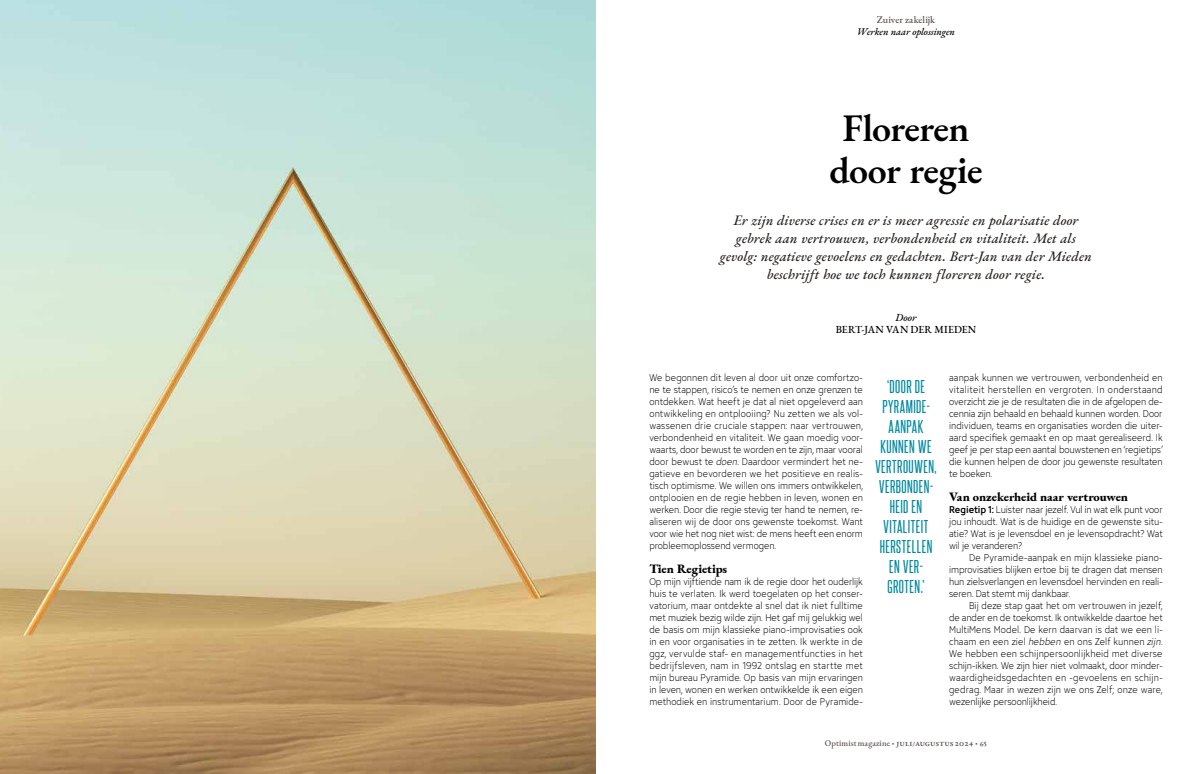
<style>
.page{position:relative;width:1191px;height:774px;background:#fff}
.page>*{position:absolute;margin:0;border:0;box-sizing:border-box;transform-origin:0 0}
.t1{font:600 38px/42px "EB Garamond";letter-spacing:-.015em;color:#000;text-align:center}
.t2{font:16px/20px "Steelfish Rg";letter-spacing:.03em;color:#008aa0;text-align:center}
.t3{font:italic 500 14px/18px "EB Garamond";letter-spacing:.015em;color:#26221f;text-align:center}
.t4{font:800 12.5px "EB Garamond";letter-spacing:-.01em;color:#000}
.t5{font:500 10.5px "EB Garamond";letter-spacing:.005em;color:#000}
.t6{font:italic 500 10.5px "EB Garamond";color:#000}
.t7{font:300 10px/12px "Avancement 2020";color:#000;text-align:justify}
.t8{font:italic 500 10px "EB Garamond";letter-spacing:-.005em;color:#000}
.t9{font:500 10px "EB Garamond";color:#57514d}
.t10{font:500 9px "EB Garamond";letter-spacing:-.005em;color:#57514d}
.s1{font-style:italic}
.s2{font-weight:500}
.s3{font-size:8.5px}
.s4{font-size:6px}
</style>
<div class="page">
<img style="left:0;top:0;width:595px;height:774px">
<p class="t9" style="left:876px;top:13px;width:60px">Zuiver zakelijk</p>
<p class="t8" style="left:857px;top:25px;width:100px">Werken naar oplossingen</p>
<h1 class="t1" style="left:829px;top:107px;width:155px">Floreren door regie</h1>
<p class="t3" style="left:720px;top:211px;width:373px">Er zijn diverse crises en er is meer agressie en polarisatie door gebrek aan vertrouwen, verbondenheid en vitaliteit. Met als gevolg: negatieve gevoelens en gedachten. Bert-Jan van der Mieden beschrijft hoe we toch kunnen floreren door regie.</p>
<p class="t6" style="left:895px;top:310px;width:22px">Door</p>
<p class="t5" style="left:835px;top:322px;width:142px">BERT-JAN VAN DER MIEDEN</p>
<p class="t7" style="left:649px;top:371px;width:215px">We begonnen dit leven al door uit onze comfortzo&shy;ne te stappen, risico’s te nemen en onze grenzen te ontdekken. Wat heeft je dat al niet opgeleverd aan ontwikkeling en ontplooiing? Nu zetten we als vol&shy;wassenen drie cruciale stappen: naar vertrouwen, verbondenheid en vitaliteit. We gaan moedig voor&shy;waarts, door bewust te worden en te zijn, maar vooral door bewust te <span class="s1">doen</span>. Daardoor vermindert het ne&shy;gatieve en bevorderen we het positieve en realis&shy;tisch optimisme. We willen ons immers ontwikkelen, ontplooien en de regie hebben in leven, wonen en werken. Door die regie stevig ter hand te nemen, re&shy;aliseren wij de door ons gewenste toekomst. Want voor wie het nog niet wist: de mens heeft een enorm probleemoplossend vermogen.</p>
<p class="t4" style="left:649px;top:560px;width:79px">Tien Regietips</p>
<p class="t7" style="left:649px;top:575px;width:215px">Op mijn vijftiende nam ik de regie door het ouderlijk huis te verlaten. Ik werd toegelaten op het conser&shy;vatorium, maar ontdekte al snel dat ik niet fulltime met muziek bezig wilde zijn. Het gaf mij gelukkig wel de basis om mijn klassieke piano-improvisaties ook in en voor organisaties in te zetten. Ik werkte in de ggz, vervulde staf- en managementfuncties in het bedrijfsleven, nam in 1992 ontslag en startte met mijn bureau Pyramide. Op basis van mijn ervaringen in leven, wonen en werken ontwikkelde ik een eigen methodiek en instrumentarium. Door de Pyramide-</p>
<h2 class="t2" style="left:875px;top:375px;width:63px">‘DOOR DE<br>PYRAMIDE-<br>AANPAK<br>KUNNEN WE<br>VERTROUWEN,<br>VERBONDEN-<br>HEID EN<br>VITALITEIT<br>HERSTELLEN<br>EN VER-<br>GROTEN.’</h2>
<p class="t7" style="left:949px;top:371px;width:215px">aanpak kunnen we vertrouwen, verbondenheid en vitaliteit herstellen en vergroten. In onderstaand overzicht zie je de resultaten die in de afgelopen de&shy;cennia zijn behaald en behaald kunnen worden. Door individuen, teams en organisaties worden die uiter&shy;aard specifiek gemaakt en op maat gerealiseerd. Ik geef je per stap een aantal bouwstenen en ‘regietips’ die kunnen helpen de door jou gewenste resultaten te boeken.</p>
<p class="t4" style="left:949px;top:488px;width:180px">Van onzekerheid naar vertrouwen</p>
<p class="t7" style="left:949px;top:503px;width:215px"><span class="s2">Regietip 1:</span> Luister naar jezelf. Vul in wat elk punt voor jou inhoudt. Wat is de huidige en de gewenste situ&shy;atie? Wat is je levensdoel en je levensopdracht? Wat wil je veranderen?</p>
<p class="t7" style="left:949px;top:551px;width:215px;text-indent:20px">De Pyramide-aanpak en mijn klassieke piano&shy;improvisaties blijken ertoe bij te dragen dat mensen hun zielsverlangen en levensdoel hervinden en reali&shy;seren. Dat stemt mij dankbaar.</p>
<p class="t7" style="left:949px;top:599px;width:215px;text-indent:20px">Bij deze stap gaat het om vertrouwen in jezelf, de ander en de toekomst. Ik ontwikkelde daartoe het MultiMens Model. De kern daarvan is dat we een li&shy;chaam en een ziel <span class="s1">hebben</span> en ons Zelf kunnen <span class="s1">zijn</span>.<br>We hebben een schijnpersoonlijkheid met diverse schijn-ikken. We zijn hier niet volmaakt, door minder&shy;waardigheidsgedachten en -gevoelens en schijn&shy;gedrag. Maar in wezen zijn we ons Zelf; onze ware, wezenlijke persoonlijkheid.</p>
<p class="t10" style="left:825px;top:737px;width:164px"><span class="s3">Optimist magazine</span> <span class="s4">•</span> juli/augustus 2024 <span class="s4">•</span> 65</p>
</div>
